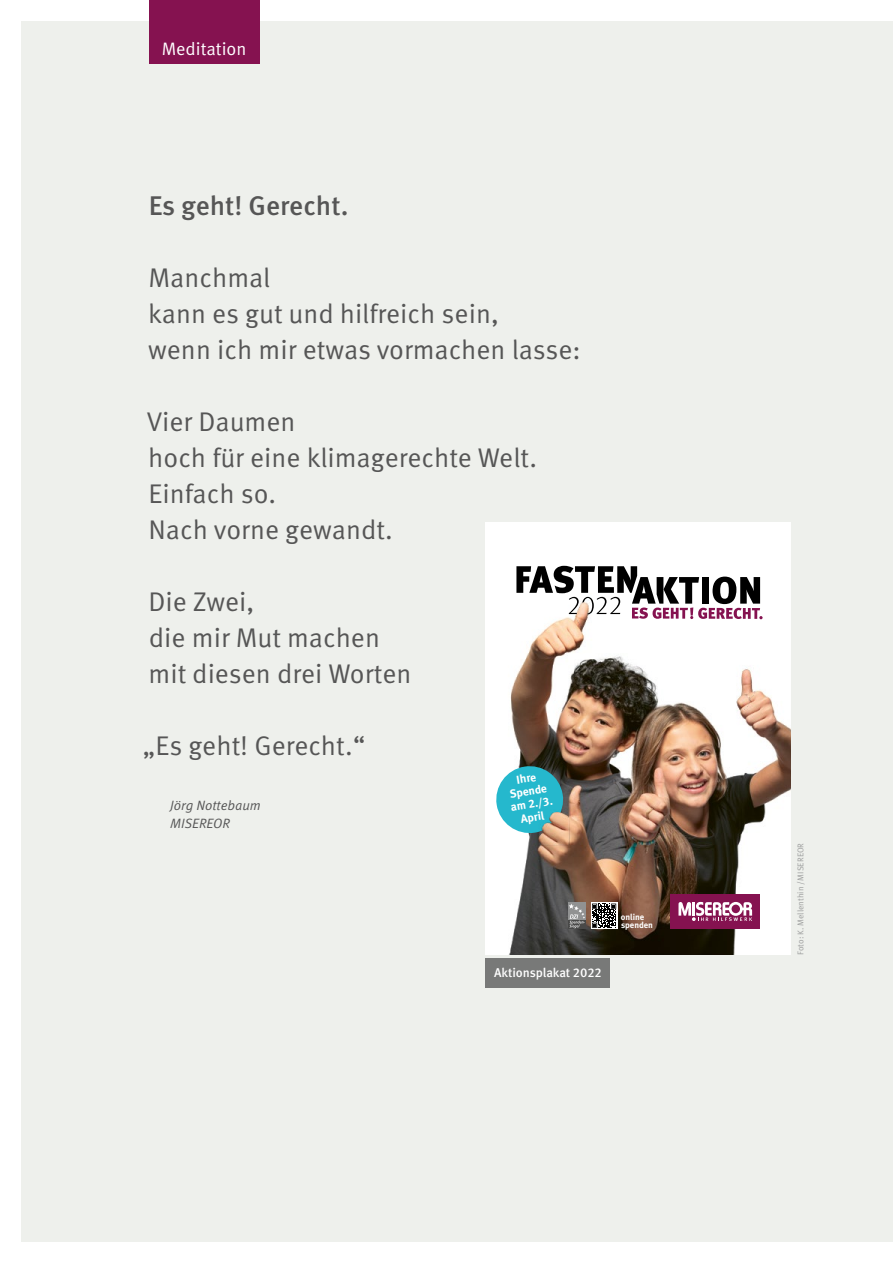
<style>
.page{position:relative;width:893px;height:1263px;background:#fff}
.page>*{position:absolute;margin:0;border:0;box-sizing:border-box;transform-origin:0 0}
.t1{font:27px/36px "Meta Pro Norm";color:#565656}
.t2{font:500 27px "Meta Pro";color:#565656}
.t3{font:18px "Meta Pro Norm";color:#fff}
.t4{font:13.5px/18px "Meta Pro Norm Ita";color:#565656}
.t5{font:500 12.75px "Meta Pro";letter-spacing:-.005em;color:#fff}
.t6{font:11.55px/13px "Meta Bold LF";color:#fff;text-align:center}
.t7{font:8.7px/7.9px "Meta Bold LF";color:#fff}
.t8{font:8.4px "Meta Pro Norm";letter-spacing:.005em;color:#9c9d9d}
</style>
<div class="page">
<div style="left:21px;top:21px;width:872px;height:1221px;background:#eef0ec"></div>
<div style="left:149px;top:0;width:110px;height:64px;background:#851250"></div>
<img style="left:486px;top:523px;width:305px;height:431px">
<div style="left:591px;top:903px;width:26px;height:26px;background:#fff"></div>
<svg style="left:592px;top:903px;width:24px;height:25px"></svg>
<div style="left:569px;top:903px;width:17px;height:17px;background:#919292"></div>
<div style="left:569px;top:920px;width:17px;height:9px;background:#494948"></div>
<svg style="left:569px;top:904px;width:16px;height:24px"></svg>
<svg style="left:494px;top:764px;width:72px;height:71px;background:#56b3bd"></svg>
<div style="left:671px;top:894px;width:89px;height:35px;background:#851250"></div>
<svg style="left:678px;top:902px;width:74px;height:19px"></svg>
<svg style="left:516px;top:566px;width:247px;height:53px;background:#a69fa2"></svg>
<div style="left:486px;top:959px;width:124px;height:29px;background:#787978"></div>
<p class="t3" style="left:162px;top:35px;width:86px">Meditation</p>
<p class="t2" style="left:149px;top:184px;width:201px">Es geht! Gerecht.</p>
<p class="t1" style="left:148px;top:258px;width:434px">Manchmal<br>kann es gut und hilfreich sein,<br>wenn ich mir etwas vormachen lasse:</p>
<p class="t1" style="left:147px;top:402px;width:392px">Vier Daumen<br>hoch für eine klimagerechte Welt.<br>Einfach so.<br>Nach vorne gewandt.</p>
<p class="t1" style="left:148px;top:581px;width:265px">Die Zwei,<br>die mir Mut machen mit diesen drei Worten</p>
<p class="t1" style="left:143px;top:725px;width:224px">„Es geht! Gerecht.“</p>
<p class="t4" style="left:170px;top:796px;width:92px">Jörg Nottebaum<br>MISEREOR</p>
<p class="t6" style="left:506px;top:775px;width:44px;rotate:-9deg">Ihre<br>Spende am 2./3.<br>April</p>
<p class="t5" style="left:494px;top:963px;width:109px">Aktionsplakat 2022</p>
<p class="t7" style="left:621px;top:913px;width:34px">online spenden</p>
<p class="t8" style="left:794px;top:955px;width:114px;rotate:-90deg">Foto: K. Mellenthin/MISEREOR</p>
</div>
